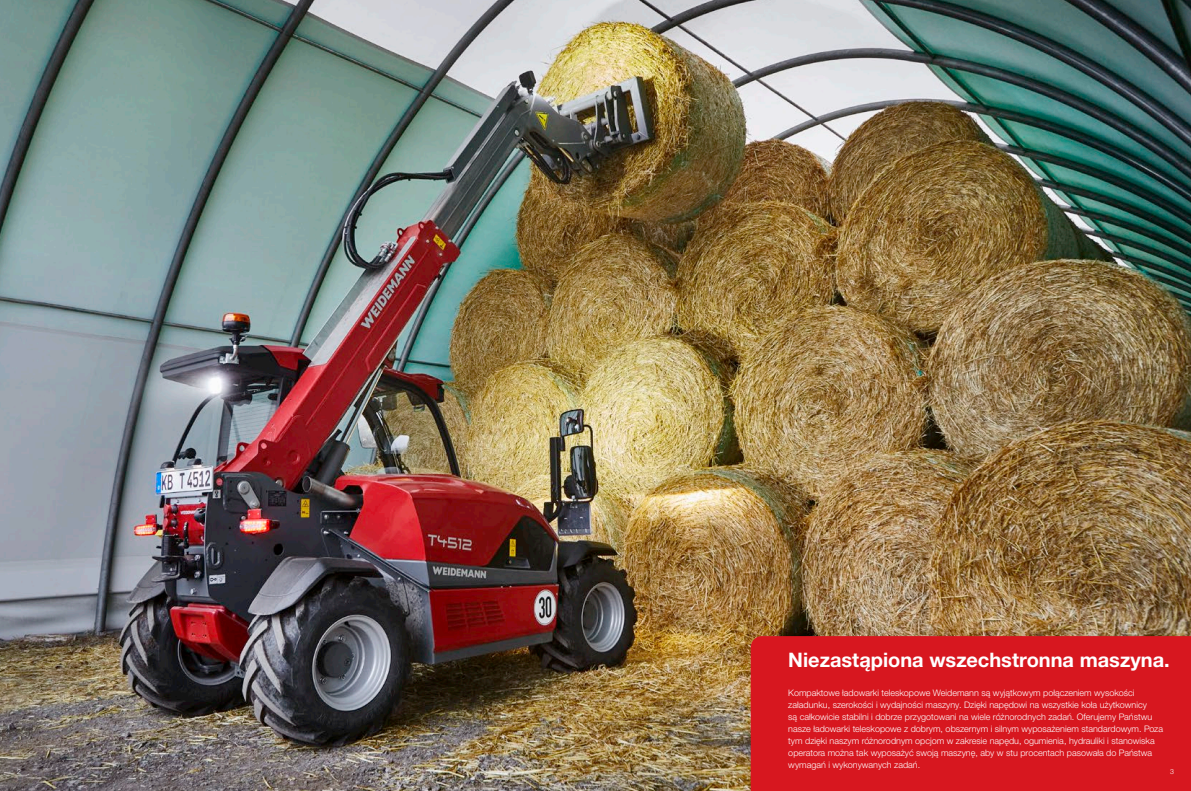
<style>
.page{position:relative;width:1191px;height:791px;background:#fff}
.page>*{position:absolute;margin:0;border:0;box-sizing:border-box;transform-origin:0 0}
.t1{font:700 20px "Helvetica Neue LTW1 G";color:#fff}
.t2{font:300 9px/12px "Helvetica Neue LTW1 G";color:#fff}
.t3{font:300 7px "Helvetica Neue LTW1 G";color:#fff}
</style>
<div class="page">
<img style="left:0;top:0;width:1191px;height:791px">
<div style="left:750px;top:636px;width:441px;height:155px;background:#d7171f"></div>
<h1 class="t1" style="left:788px;top:647px;width:383px">Niezastąpiona wszechstronna maszyna.</h1>
<p class="t2" style="left:788px;top:687px;width:376px">Kompaktowe ładowarki teleskopowe Weidemann są wyjątkowym połączeniem wysokości załadunku, szerokości i wydajności maszyny. Dzięki napędowi na wszystkie koła użytkownicy<br>są całkowicie stabilni i dobrze przygotowani na wiele różnorodnych zadań. Oferujemy Państwu nasze ładowarki teleskopowe z dobrym, obszernym i silnym wyposażeniem standardowym. Poza tym dzięki naszym różnorodnym opcjom w zakresie napędu, ogumienia, hydrauliki i stanowiska operatora można tak wyposażyć swoją maszynę, aby w stu procentach pasowała do Państwa wymagań i wykonywanych zadań.</p>
<p class="t3" style="left:17px;top:767px;width:5px">2</p>
<p class="t3" style="left:1170px;top:767px;width:5px">3</p>
</div>
